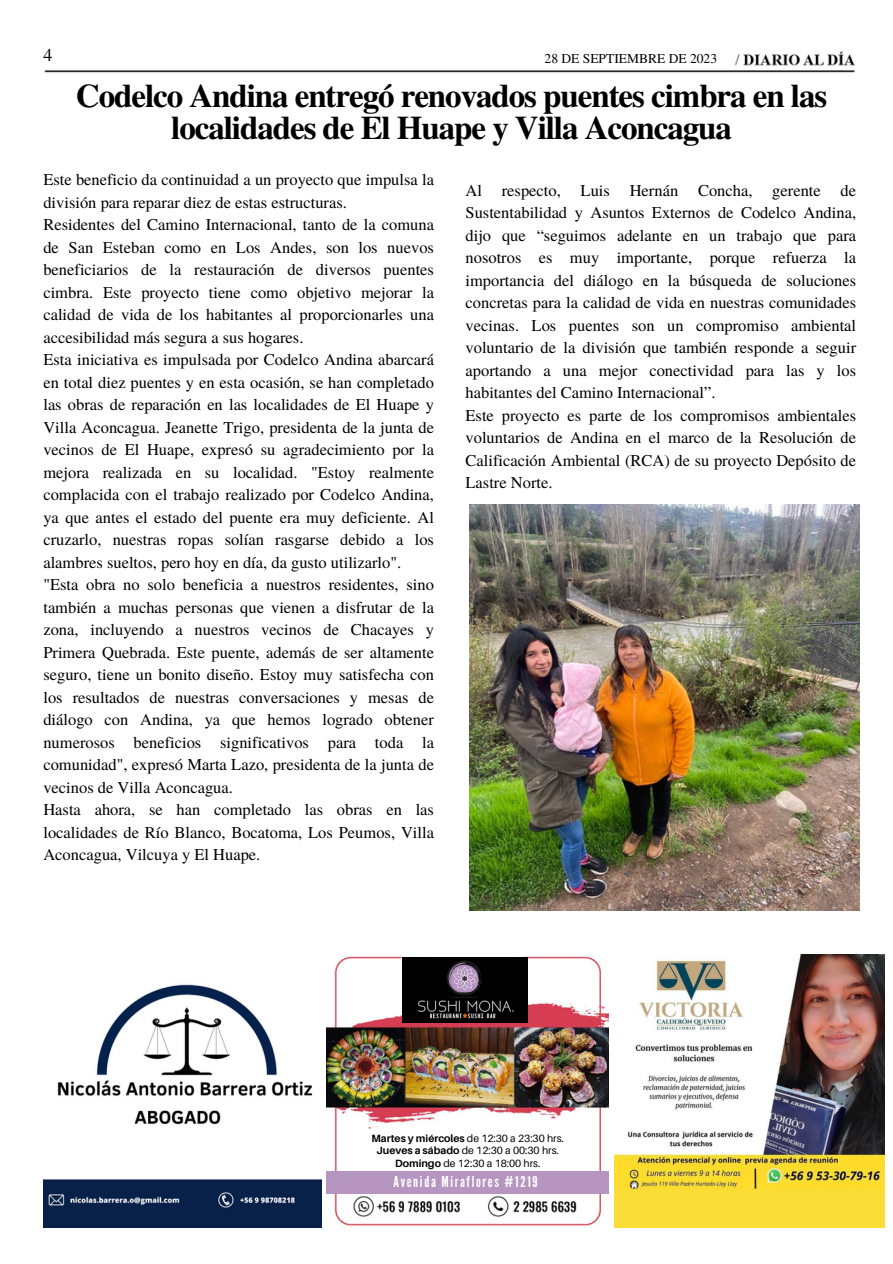
<style>
.page{position:relative;width:893px;height:1264px;background:#fff}
.page>*{position:absolute;margin:0;border:0;box-sizing:border-box;transform-origin:0 0}
.t1{font:700 33px/31.5px "Te X Gyre Termes";letter-spacing:-.03em;color:#000;text-align:center}
.t2{font:18px "Te X Gyre Termes";color:#000}
.t3{font:16.5px/22.5px "Te X Gyre Termes";color:#000;text-align:justify}
.t4{font:15px "League Gothic";letter-spacing:.11em;color:#fff}
.t5{font:13.5px "Te X Gyre Termes";color:#000}
.t6{font:10.5px "Aileron";color:#000}
.s1{font-weight:700}
</style>
<div class="page">
<img style="left:44px;top:51px;width:811px;height:22px">
<img style="left:43px;top:984px;width:278px;height:242px">
<img style="left:326px;top:956px;width:282px;height:270px">
<img style="left:614px;top:954px;width:270px;height:273px">
<img style="left:403px;top:957px;width:124px;height:65px">
<div style="left:326px;top:1171px;width:282px;height:22px;background:#b695c1"></div>
<div style="left:379px;top:1124px;width:195px;height:45px;background:#fff"></div>
<img style="left:469px;top:504px;width:390px;height:406px">
<p class="t2" style="left:43px;top:42px;width:10px">4</p>
<p class="t5" style="left:544px;top:48px;width:174px">28 DE SEPTIEMBRE DE 2023</p>
<p class="t1" style="left:76px;top:79px;width:752px">Codelco Andina entregó renovados puentes cimbra en las localidades de El Huape y Villa Aconcagua</p>
<p class="t3" style="left:43px;top:168px;width:392px">Este beneficio da continuidad a un proyecto que impulsa la división para reparar diez de estas estructuras.</p>
<p class="t3" style="left:43px;top:212px;width:392px">Residentes del Camino Internacional, tanto de la comuna de San Esteban como en Los Andes, son los nuevos beneficiarios de la restauración de diversos puentes cimbra. Este proyecto tiene como objetivo mejorar la calidad de vida de los habitantes al proporcionarles una accesibilidad más segura a sus hogares.</p>
<p class="t3" style="left:43px;top:347px;width:392px">Esta iniciativa es impulsada por Codelco Andina abarcará en total diez puentes y en esta ocasión, se han completado las obras de reparación en las localidades de El Huape y Villa Aconcagua. Jeanette Trigo, presidenta de la junta de vecinos de El Huape, expresó su agradecimiento por la mejora realizada en su localidad. "Estoy realmente complacida con el trabajo realizado por Codelco Andina, ya que antes el estado del puente era muy deficiente. Al cruzarlo, nuestras ropas solían rasgarse debido a los alambres sueltos, pero hoy en día, da gusto utilizarlo".</p>
<p class="t3" style="left:43px;top:572px;width:392px">"Esta obra no solo beneficia a nuestros residentes, sino también a muchas personas que vienen a disfrutar de la zona, incluyendo a nuestros vecinos de Chacayes y Primera Quebrada. Este puente, además de ser altamente seguro, tiene un bonito diseño. Estoy muy satisfecha con los resultados de nuestras conversaciones y mesas de diálogo con Andina, ya que hemos logrado obtener numerosos beneficios significativos para toda la comunidad", expresó Marta Lazo, presidenta de la junta de vecinos de Villa Aconcagua.</p>
<p class="t3" style="left:43px;top:797px;width:392px">Hasta ahora, se han completado las obras en las localidades de Río Blanco, Bocatoma, Los Peumos, Villa Aconcagua, Vilcuya y El Huape.</p>
<p class="t3" style="left:465px;top:178px;width:392px">Al respecto, Luis Hernán Concha, gerente de Sustentabilidad y Asuntos Externos de Codelco Andina, dijo que “seguimos adelante en un trabajo que para nosotros es muy importante, porque refuerza la importancia del diálogo en la búsqueda de soluciones concretas para la calidad de vida en nuestras comunidades vecinas. Los puentes son un compromiso ambiental voluntario de la división que también responde a seguir aportando a una mejor conectividad para las y los habitantes del Camino Internacional”.</p>
<p class="t3" style="left:465px;top:403px;width:392px">Este proyecto es parte de los compromisos ambientales voluntarios de Andina en el marco de la Resolución de Calificación Ambiental (RCA) de su proyecto Depósito de Lastre Norte.</p>
<p class="t6" style="left:371px;top:1131px;width:194px"><span class="s1">Martes y miércoles</span> de 12:30 a 23:30 hrs.</p>
<p class="t6" style="left:376px;top:1144px;width:184px"><span class="s1">Jueves a sábado</span> de 12:30 a 00:30 hrs.</p>
<p class="t6" style="left:395px;top:1156px;width:147px"><span class="s1">Domingo</span> de 12:30 a 18:00 hrs.</p>
<p class="t4" style="left:393px;top:1172px;width:146px">Avenida Miraflores #1219</p>
</div>
